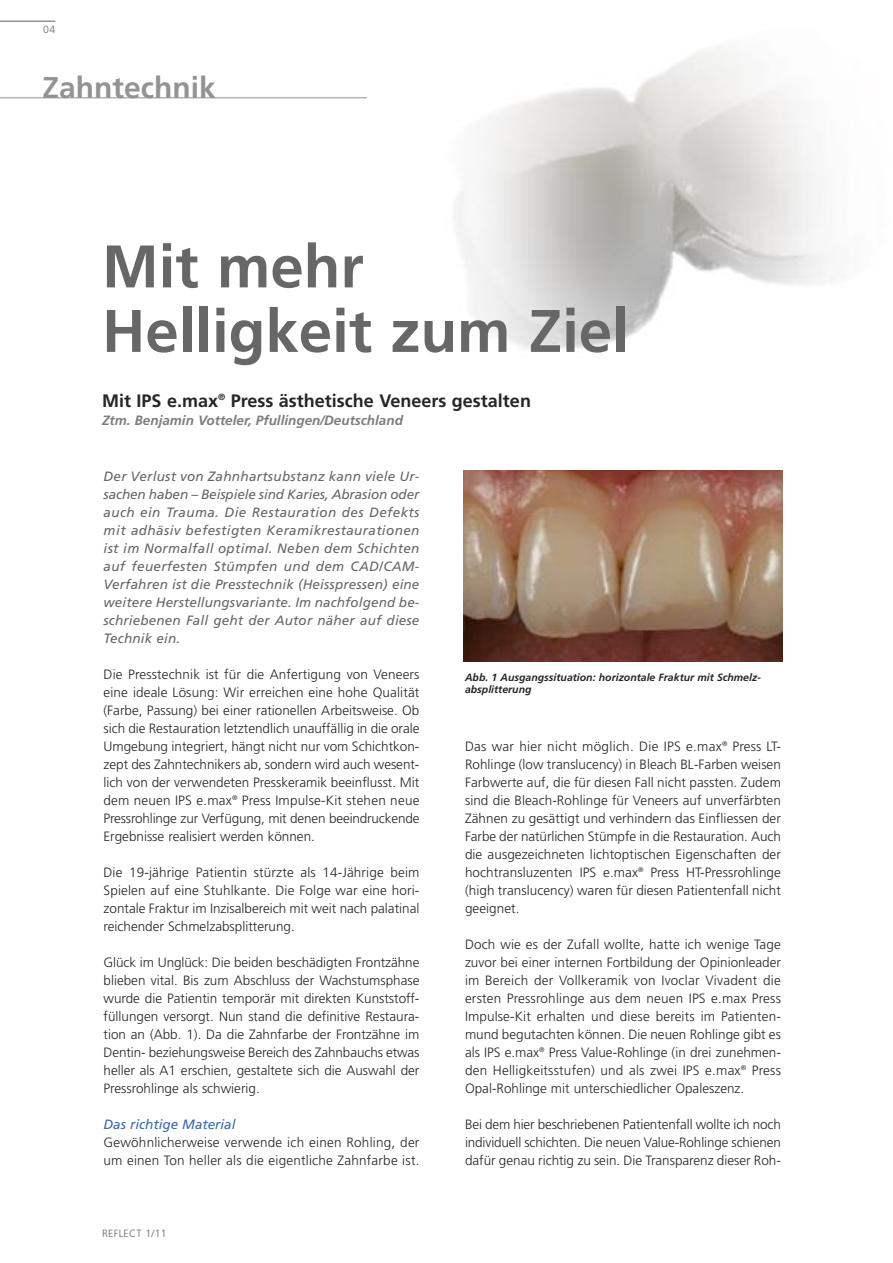
<style>
.page{position:relative;width:893px;height:1263px;background:#fff}
.page>*{position:absolute;margin:0;border:0;box-sizing:border-box;transform-origin:0 0}
.t1{font:700 60px/64.5px "Frutiger";color:#686768}
.t2{font:700 30px "Frutiger";color:#939393}
.t3{font:700 18px "Frutiger";color:#272627}
.t4{font:300 13.5px/18px "Frutiger";color:#272627;text-align:justify}
.t5{font:italic 13.5px/18px "Frutiger";letter-spacing:.01em;color:#686768;text-align:justify}
.t6{font:italic 700 13.5px "Frutiger";color:#7d7d7d}
.t7{font:italic 13.5px "Frutiger";color:#3b68b0}
.t8{font:italic 700 10.5px/12px "Frutiger";color:#272627}
.t9{font:300 10.5px "Frutiger";letter-spacing:.03em;color:#686768}
</style>
<div class="page">
<img style="left:349px;top:46px;width:478px;height:305px">
<hr style="left:0;top:21px;width:55px;height:1px;background:#939393">
<hr style="left:0;top:97px;width:367px;height:1px;background:#939393">
<img style="left:463px;top:470px;width:319px;height:191px">
<p class="t9" style="left:43px;top:26px;width:13px">04</p>
<h2 class="t2" style="left:43px;top:75px;width:175px">Zahntechnik</h2>
<h1 class="t1" style="left:102px;top:239px;width:528px">Mit mehr<br>Helligkeit zum Ziel</h1>
<h3 class="t3" style="left:102px;top:393px;width:430px">Mit IPS e.max<sup>®</sup> Press ästhetische Veneers gestalten</h3>
<p class="t6" style="left:102px;top:415px;width:302px">Ztm. Benjamin Votteler, Pfullingen/Deutschland</p>
<p class="t5" style="left:104px;top:468px;width:317px">Der Verlust von Zahnhartsubstanz kann viele Ur&shy;sachen haben – Beispiele sind Karies, Abrasion oder auch ein Trauma. Die Restauration des Defekts mit adhäsiv befestigten Keramikrestaurationen ist im Normalfall optimal. Neben dem Schichten auf feuerfesten Stümpfen und dem CAD/CAM-Verfahren ist die Presstechnik (Heisspressen) eine weitere Herstellungsvariante. Im nachfolgend be&shy;schriebenen Fall geht der Autor näher auf diese Technik ein.</p>
<p class="t4" style="left:104px;top:666px;width:317px">Die Presstechnik ist für die Anfertigung von Veneers eine ideale Lösung: Wir erreichen eine hohe Qualität (Farbe, Passung) bei einer rationellen Arbeitsweise. Ob sich die Restauration letztendlich unauffällig in die orale Umgebung integriert, hängt nicht nur vom Schichtkon&shy;zept des Zahntechnikers ab, sondern wird auch wesent&shy;lich von der verwendeten Presskeramik beeinflusst. Mit dem neuen IPS e.max<sup>®</sup> Press Impulse-Kit stehen neue Pressrohlinge zur Verfügung, mit denen beeindruckende Ergebnisse realisiert werden können.</p>
<p class="t4" style="left:104px;top:864px;width:317px">Die 19-jährige Patientin stürzte als 14-Jährige beim Spielen auf eine Stuhlkante. Die Folge war eine hori&shy;zontale Fraktur im Inzisalbereich mit weit nach palatinal reichender Schmelzabsplitterung.</p>
<p class="t4" style="left:104px;top:954px;width:317px">Glück im Unglück: Die beiden beschädigten Frontzähne blieben vital. Bis zum Abschluss der Wachstumsphase wurde die Patientin temporär mit direkten Kunststoff&shy;füllungen versorgt. Nun stand die definitive Restaura&shy;tion an (Abb. 1). Da die Zahnfarbe der Frontzähne im Dentin- beziehungsweise Bereich des Zahnbauchs etwas heller als A1 erschien, gestaltete sich die Auswahl der Pressrohlinge als schwierig.</p>
<p class="t7" style="left:104px;top:1119px;width:133px">Das richtige Material</p>
<p class="t4" style="left:104px;top:1134px;width:317px">Gewöhnlicherweise verwende ich einen Rohling, der um einen Ton heller als die eigentliche Zahnfarbe ist.</p>
<p class="t9" style="left:102px;top:1229px;width:66px">REFLECT 1/11</p>
<p class="t8" style="left:465px;top:672px;width:298px">Abb. 1 Ausgangssituation: horizontale Fraktur mit Schmelz&shy;absplitterung</p>
<p class="t4" style="left:465px;top:738px;width:317px">Das war hier nicht möglich. Die IPS e.max<sup>®</sup> Press LT-Rohlinge (low translucency) in Bleach BL-Farben weisen Farbwerte auf, die für diesen Fall nicht passten. Zudem sind die Bleach-Rohlinge für Veneers auf unverfärbten Zähnen zu gesättigt und verhindern das Einfliessen der Farbe der natürlichen Stümpfe in die Restauration. Auch die ausgezeichneten lichtoptischen Eigenschaften der hochtransluzenten IPS e.max<sup>®</sup> Press HT-Pressrohlinge (high translucency) waren für diesen Patientenfall nicht geeignet.</p>
<p class="t4" style="left:465px;top:936px;width:317px">Doch wie es der Zufall wollte, hatte ich wenige Tage zuvor bei einer internen Fortbildung der Opinionleader im Bereich der Vollkeramik von Ivoclar Vivadent die ersten Pressrohlinge aus dem neuen IPS e.max Press Impulse-Kit erhalten und diese bereits im Patienten&shy;mund begutachten können. Die neuen Rohlinge gibt es als IPS e.max<sup>®</sup> Press Value-Rohlinge (in drei zunehmen&shy;den Helligkeitsstufen) und als zwei IPS e.max<sup>®</sup> Press Opal-Rohlinge mit unterschiedlicher Opaleszenz.</p>
<p class="t4" style="left:465px;top:1116px;width:317px">Bei dem hier beschriebenen Patientenfall wollte ich noch individuell schichten. Die neuen Value-Rohlinge schienen dafür genau richtig zu sein. Die Transparenz dieser Roh-</p>
</div>
